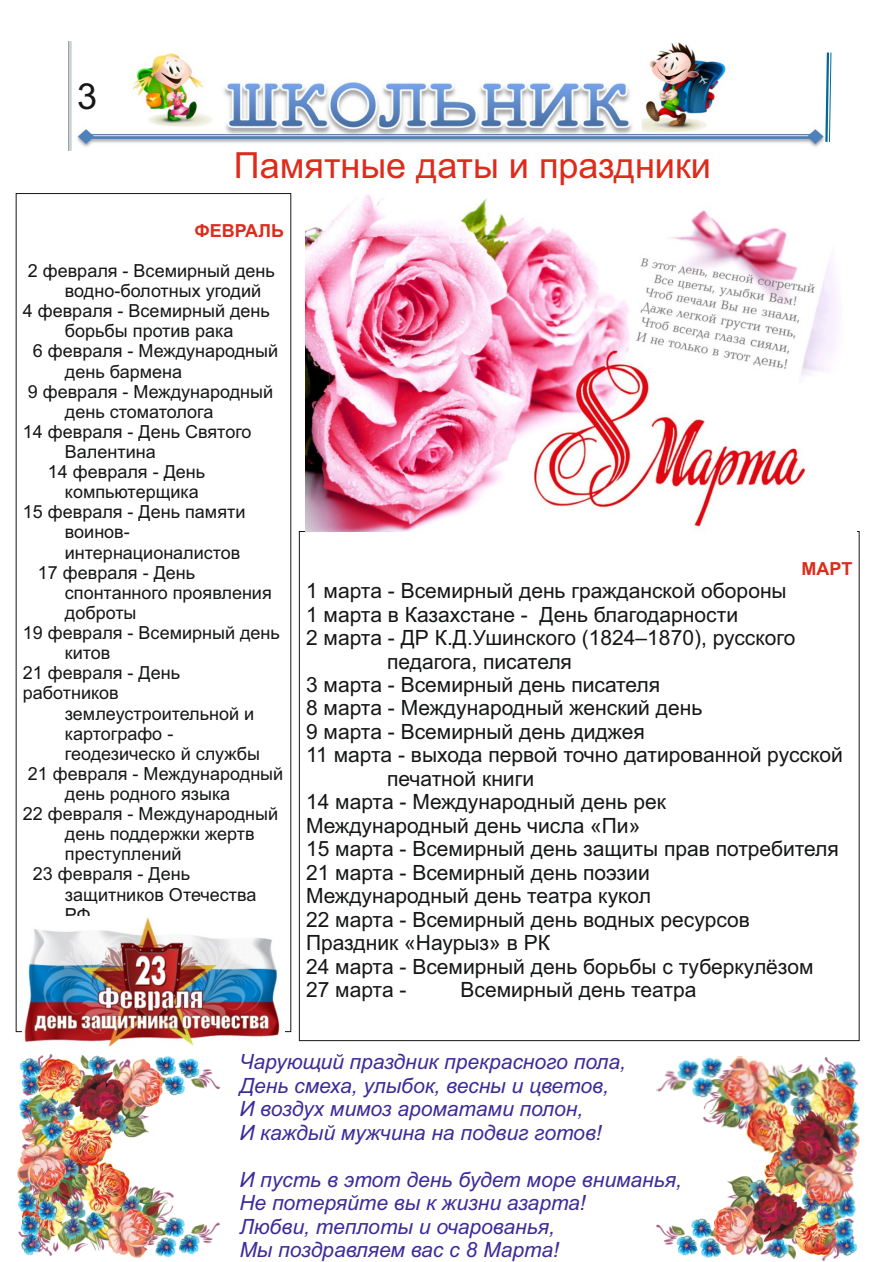
<style>
.page{position:relative;width:893px;height:1262px;background:#fff}
.page>*{position:absolute;margin:0;border:0;box-sizing:border-box;transform-origin:0 0}
.t1{font:36px "Arial";color:#dd2b1c}
.t2{font:36px "Arial";color:#151616}
.t3{font:21px "Arial";color:#151616}
.t4{font:italic 21px/23.4px "Arial";color:#3c2b99}
.t5{font:18px "Arial";color:#151616}
.t6{font:700 18px "Arial";color:#dd2b1c}
</style>
<div class="page">
<img style="left:68px;top:41px;width:756px;height:109px">
<svg style="left:824px;top:52px;width:7px;height:90px"></svg>
<img style="left:24px;top:917px;width:256px;height:130px">
<img style="left:305px;top:195px;width:535px;height:336px">
<img style="left:17px;top:1054px;width:203px;height:202px">
<img style="left:656px;top:1056px;width:204px;height:205px">
<h1 class="t2" style="left:77px;top:82px;width:22px">3</h1>
<h1 class="t1" style="left:234px;top:152px;width:478px">Памятные даты и праздники</h1>
<p class="t6" style="left:194px;top:224px;width:91px">ФЕВРАЛЬ</p>
<p class="t5" style="left:28px;top:264px;width:248px">2 февраля - Всемирный день</p>
<p class="t5" style="left:65px;top:284px;width:198px">водно-болотных угодий</p>
<p class="t5" style="left:23px;top:304px;width:248px">4 февраля - Всемирный день</p>
<p class="t5" style="left:65px;top:324px;width:170px">борьбы против рака</p>
<p class="t5" style="left:33px;top:344px;width:247px">6 февраля - Международный</p>
<p class="t5" style="left:65px;top:364px;width:119px">день бармена</p>
<p class="t5" style="left:28px;top:384px;width:247px">9 февраля - Международный</p>
<p class="t5" style="left:65px;top:404px;width:150px">день стоматолога</p>
<p class="t5" style="left:23px;top:425px;width:230px">14 февраля - День Святого</p>
<p class="t5" style="left:65px;top:445px;width:92px">Валентина</p>
<p class="t5" style="left:48px;top:465px;width:159px">14 февраля - День</p>
<p class="t5" style="left:65px;top:485px;width:135px">компьютерщика</p>
<p class="t5" style="left:23px;top:505px;width:224px">15 февраля - День памяти</p>
<p class="t5" style="left:65px;top:525px;width:66px">воинов-</p>
<p class="t5" style="left:65px;top:545px;width:177px">интернационалистов</p>
<p class="t5" style="left:38px;top:565px;width:159px">17 февраля - День</p>
<p class="t5" style="left:65px;top:585px;width:208px">спонтанного проявления</p>
<p class="t5" style="left:65px;top:606px;width:73px">доброты</p>
<p class="t5" style="left:23px;top:626px;width:258px">19 февраля - Всемирный день</p>
<p class="t5" style="left:65px;top:646px;width:47px">китов</p>
<p class="t5" style="left:23px;top:666px;width:159px">21 февраля - День</p>
<p class="t5" style="left:23px;top:686px;width:97px">работников</p>
<p class="t5" style="left:65px;top:706px;width:191px">землеустроительной и</p>
<p class="t5" style="left:65px;top:726px;width:110px">картографо -</p>
<p class="t5" style="left:65px;top:746px;width:196px">геодезическо й службы</p>
<p class="t5" style="left:28px;top:766px;width:257px">21 февраля - Международный</p>
<p class="t5" style="left:65px;top:787px;width:167px">день родного языка</p>
<p class="t5" style="left:23px;top:807px;width:257px">22 февраля - Международный</p>
<p class="t5" style="left:65px;top:827px;width:191px">день поддержки жертв</p>
<p class="t5" style="left:65px;top:847px;width:118px">преступлений</p>
<p class="t5" style="left:33px;top:867px;width:159px">23 февраля - День</p>
<p class="t5" style="left:65px;top:887px;width:193px">защитников Отечества</p>
<p class="t5" style="left:65px;top:907px;width:27px">РФ</p>
<p class="t6" style="left:801px;top:561px;width:52px">МАРТ</p>
<p class="t3" style="left:306px;top:583px;width:482px">1 марта - Всемирный день гражданской обороны</p>
<p class="t3" style="left:306px;top:606px;width:433px">1 марта в Казахстане - День благодарности</p>
<p class="t3" style="left:306px;top:630px;width:491px">2 марта - ДР К.Д.Ушинского (1824–1870), русского</p>
<p class="t3" style="left:387px;top:653px;width:186px">педагога, писателя</p>
<p class="t3" style="left:306px;top:676px;width:355px">3 марта - Всемирный день писателя</p>
<p class="t3" style="left:306px;top:700px;width:398px">8 марта - Международный женский день</p>
<p class="t3" style="left:306px;top:723px;width:340px">9 марта - Всемирный день диджея</p>
<p class="t3" style="left:306px;top:747px;width:538px">11 марта - выхода первой точно датированной русской</p>
<p class="t3" style="left:387px;top:770px;width:148px">печатной книги</p>
<p class="t3" style="left:306px;top:794px;width:361px">14 марта - Международный день рек</p>
<p class="t3" style="left:306px;top:817px;width:336px">Международный день числа «Пи»</p>
<p class="t3" style="left:306px;top:841px;width:534px">15 марта - Всемирный день защиты прав потребителя</p>
<p class="t3" style="left:306px;top:864px;width:345px">21 марта - Всемирный день поэзии</p>
<p class="t3" style="left:306px;top:888px;width:346px">Международный день театра кукол</p>
<p class="t3" style="left:306px;top:911px;width:445px">22 марта - Всемирный день водных ресурсов</p>
<p class="t3" style="left:306px;top:935px;width:245px">Праздник «Наурыз» в РК</p>
<p class="t3" style="left:306px;top:958px;width:509px">24 марта - Всемирный день борьбы с туберкулёзом</p>
<p class="t3" style="left:306px;top:981px;width:102px">27 марта -</p>
<p class="t3" style="left:460px;top:981px;width:237px">Всемирный день театра</p>
<p class="t4" style="left:239px;top:1052px;width:388px">Чарующий праздник прекрасного пола, День смеха, улыбок, весны и цветов, И воздух мимоз ароматами полон,<br>И каждый мужчина на подвиг готов!</p>
<p class="t4" style="left:239px;top:1169px;width:444px">И пусть в этот день будет море вниманья,<br>Не потеряйте вы к жизни азарта!<br>Любви, теплоты и очарованья,<br>Мы поздравляем вас с 8 Марта!</p>
</div>
